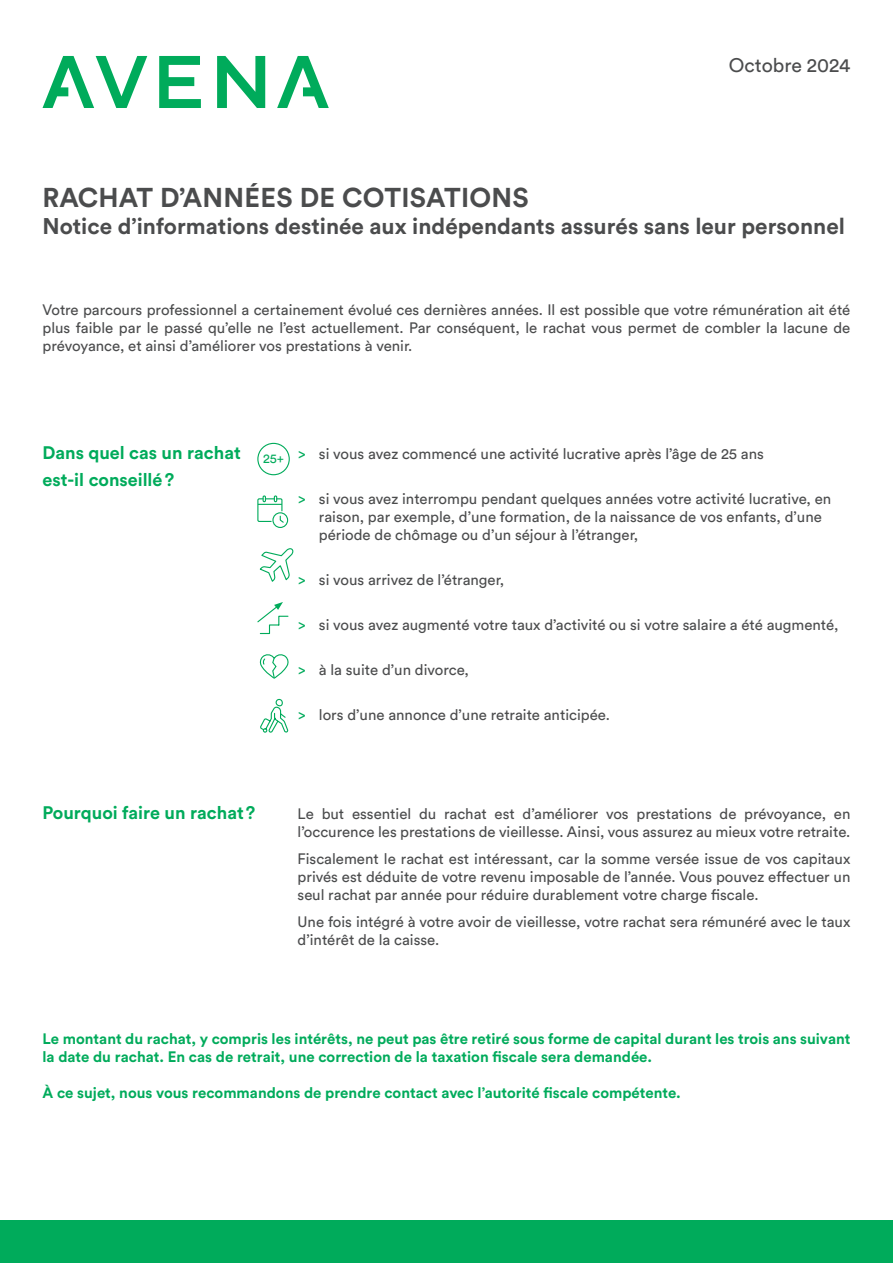
<style>
.page{position:relative;width:893px;height:1263px;background:#fff}
.page>*{position:absolute;margin:0;border:0;box-sizing:border-box;transform-origin:0 0}
.t1{font:700 27px "Circular Std";letter-spacing:.01em;color:#4b4c4d}
.t2{font:700 22.5px "Circular Std";color:#4b4c4d}
.t3{font:19.5px "Circular Std";color:#4b4c4d}
.t4{font:700 18px/27px "Circular Std";color:#00ab5b}
.t5{font:15px/18px "Circular Std";color:#4b4c4d}
.t6{font:700 15px/18px "Circular Std";color:#00ab5b}
.t7{font:12.9px "Circular Std";color:#00ab5b}
</style>
<div class="page">
<svg style="left:43px;top:56px;width:286px;height:52px"></svg>
<svg style="left:257px;top:495px;width:32px;height:33px"></svg>
<svg style="left:260px;top:699px;width:29px;height:34px"></svg>
<svg style="left:260px;top:654px;width:29px;height:25px"></svg>
<div style="left:257px;top:443px;width:33px;height:32px;border:1px solid #00ab5b;border-radius:50%"></div>
<svg style="left:257px;top:602px;width:32px;height:33px"></svg>
<div style="left:0;top:1220px;width:893px;height:43px;background:#00ab5b"></div>
<svg style="left:259px;top:548px;width:35px;height:34px"></svg>
<h3 class="t3" style="left:729px;top:53px;width:123px">Octobre 2024</h3>
<h1 class="t1" style="left:43px;top:180px;width:488px">RACHAT D’ANNÉES DE COTISATIONS</h1>
<h2 class="t2" style="left:43px;top:212px;width:804px">Notice d’informations destinée aux indépendants assurés sans leur personnel</h2>
<p class="t5" style="left:43px;top:301px;width:809px;text-align:justify">Votre parcours professionnel a certainement évolué ces dernières années. Il est possible que votre rémunération ait été plus faible par le passé qu’elle ne l’est actuellement. Par conséquent, le rachat vous permet de combler la lacune de prévoyance, et ainsi d’améliorer vos prestations à venir.</p>
<p class="t4" style="left:43px;top:439px;width:200px">Dans quel cas un rachat est-il conseillé?</p>
<p class="t7" style="left:263px;top:451px;width:23px">25+</p>
<p class="t5" style="left:319px;top:445px;width:447px">si vous avez commencé une activité lucrative après l’âge de 25 ans</p>
<p class="t5" style="left:319px;top:490px;width:514px">si vous avez interrompu pendant quelques années votre activité lucrative, en raison, par exemple, d’une formation, de la naissance de vos enfants, d’une période de chômage ou d’un séjour à l’étranger,</p>
<p class="t5" style="left:319px;top:571px;width:187px">si vous arrivez de l’étranger,</p>
<p class="t5" style="left:319px;top:616px;width:521px">si vous avez augmenté votre taux d’activité ou si votre salaire a été augmenté,</p>
<p class="t5" style="left:319px;top:661px;width:152px">à la suite d’un divorce,</p>
<p class="t5" style="left:319px;top:706px;width:293px">lors d’une annonce d’une retraite anticipée.</p>
<p class="t4" style="left:43px;top:799px;width:214px">Pourquoi faire un rachat?</p>
<p class="t5" style="left:298px;top:805px;width:554px">Le but essentiel du rachat est d’améliorer vos prestations de prévoyance, en l’occurence les prestations de vieillesse. Ainsi, vous assurez au mieux votre retraite.</p>
<p class="t5" style="left:298px;top:850px;width:554px;text-align:justify">Fiscalement le rachat est intéressant, car la somme versée issue de vos capitaux privés est déduite de votre revenu imposable de l’année. Vous pouvez effectuer un seul rachat par année pour réduire durablement votre charge fiscale.</p>
<p class="t5" style="left:298px;top:913px;width:554px">Une fois intégré à votre avoir de vieillesse, votre rachat sera rémunéré avec le taux d’intérêt de la caisse.</p>
<p class="t6" style="left:43px;top:1029px;width:809px">Le montant du rachat, y compris les intérêts, ne peut pas être retiré sous forme de capital durant les trois ans suivant la date du rachat. En cas de retrait, une correction de la taxation fiscale sera demandée.</p>
<p class="t6" style="left:43px;top:1083px;width:640px">À ce sujet, nous vous recommandons de prendre contact avec l’autorité fiscale compétente.</p>
</div>
